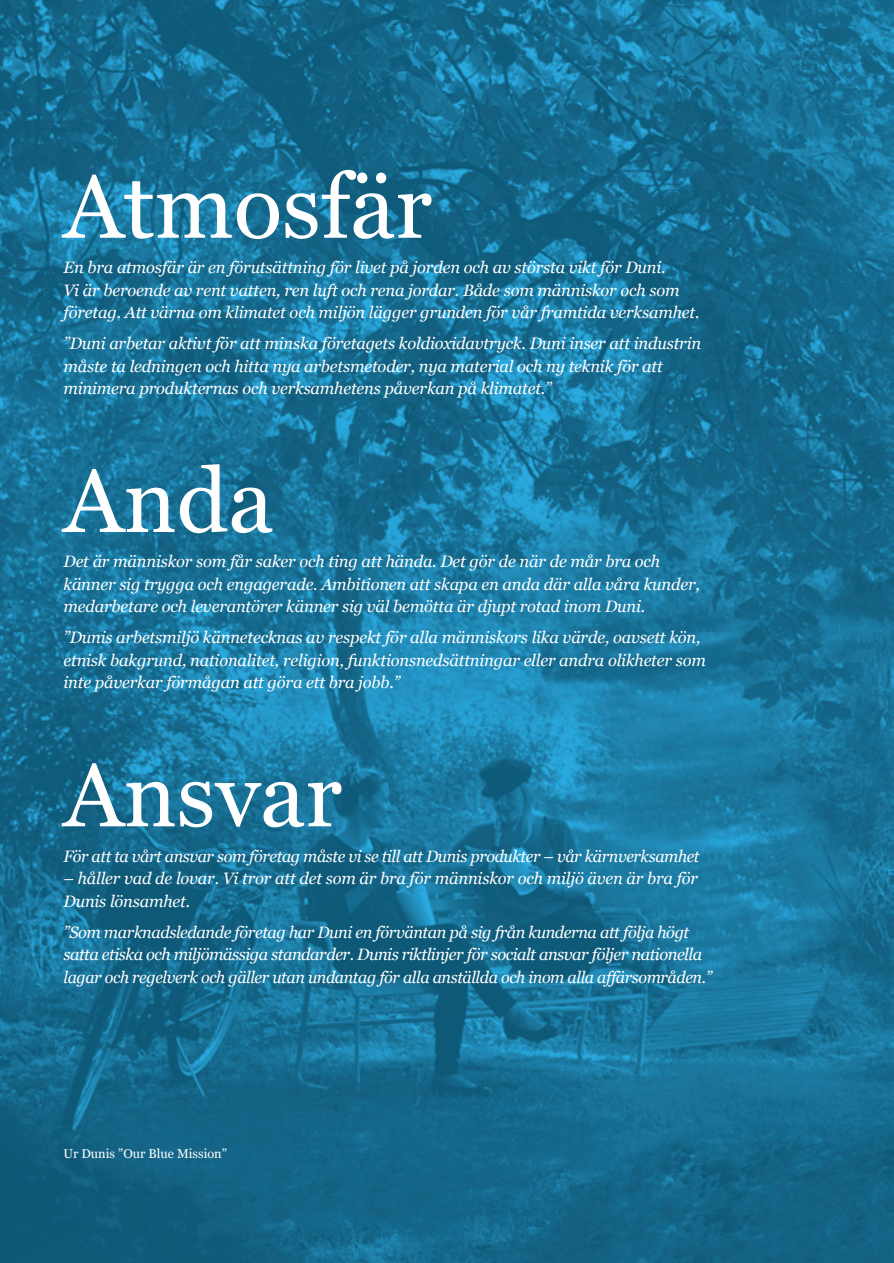
<style>
.page{position:relative;width:894px;height:1263px;background:#fff}
.page>*{position:absolute;margin:0;border:0;box-sizing:border-box;transform-origin:0 0}
.t1{font:89.7px "Georgiafor Duni";color:#fff}
.t2{font:italic 16.5px/22.5px "Georgiafor Duni";letter-spacing:-.01em;color:#fff}
.t3{font:12.75px "Georgiafor Duni";color:#fff}
</style>
<div class="page">
<img style="left:0;top:0;width:893px;height:1262px">
<h1 class="t1" style="left:63px;top:152px;width:370px">Atmosfär</h1>
<p class="t2" style="left:63px;top:256px;width:637px">En bra atmosfär är en förutsättning för livet på jorden och av största vikt för Duni.<br>Vi är beroende av rent vatten, ren luft och rena jordar. Både som människor och som företag. Att värna om klimatet och miljön lägger grunden för vår framtida verksamhet.</p>
<p class="t2" style="left:63px;top:332px;width:639px">”Duni arbetar aktivt för att minska företagets koldioxidavtryck. Duni inser att industrin måste ta ledningen och hitta nya arbetsmetoder, nya material och ny teknik för att minimera produkternas och verksamhetens påverkan på klimatet.”</p>
<h1 class="t1" style="left:63px;top:446px;width:211px">Anda</h1>
<p class="t2" style="left:63px;top:550px;width:638px">Det är människor som får saker och ting att hända. Det gör de när de mår bra och känner sig trygga och engagerade. Ambitionen att skapa en anda där alla våra kunder, medarbetare och leverantörer känner sig väl bemötta är djupt rotad inom Duni.</p>
<p class="t2" style="left:63px;top:626px;width:644px">”Dunis arbetsmiljö kännetecknas av respekt för alla människors lika värde, oavsett kön, etnisk bakgrund, nationalitet, religion, funktionsnedsättningar eller andra olikheter som inte påverkar förmågan att göra ett bra jobb.”</p>
<h1 class="t1" style="left:63px;top:741px;width:280px">Ansvar</h1>
<p class="t2" style="left:63px;top:844px;width:637px">För att ta vårt ansvar som företag måste vi se till att Dunis produkter – vår kärnverksamhet</p>
<p class="t2" style="left:63px;top:867px;width:636px">– håller vad de lovar. Vi tror att det som är bra för människor och miljö även är bra för<br>Dunis lönsamhet.</p>
<p class="t2" style="left:63px;top:920px;width:650px">”Som marknadsledande företag har Duni en förväntan på sig från kunderna att följa högt satta etiska och miljömässiga standarder. Dunis riktlinjer för socialt ansvar följer nationella lagar och regelverk och gäller utan undantag för alla anställda och inom alla affärsområden.”</p>
<p class="t3" style="left:63px;top:1145px;width:165px">Ur Dunis ”Our Blue Mission”</p>
</div>
